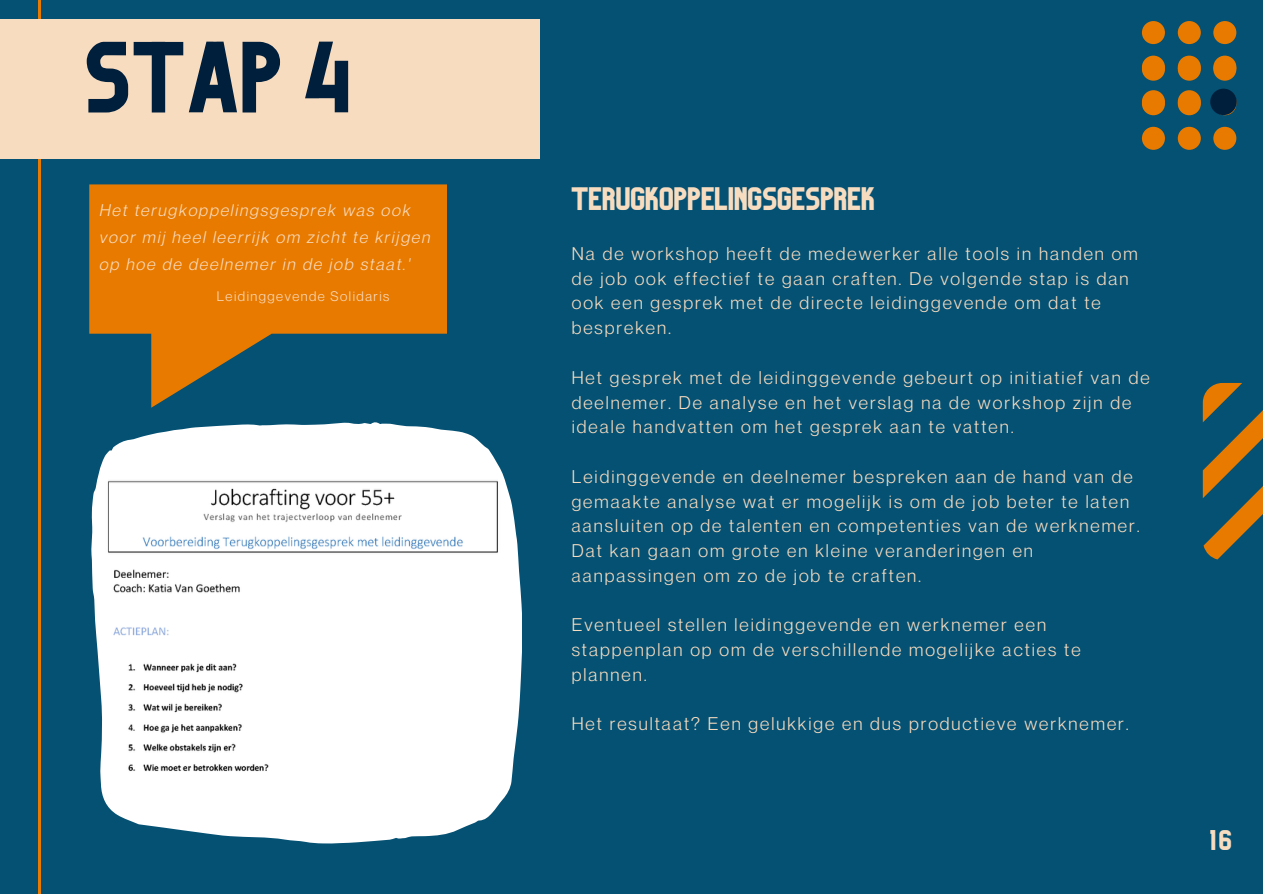
<style>
.page{position:relative;width:1263px;height:894px;background:#fff}
.page>*{position:absolute;margin:0;border:0;box-sizing:border-box;transform-origin:0 0}
.t1{font:93.3px "Organic";color:#001f3d}
.t2{font:30px "Organic";color:#f8dcbf}
.t3{font:26.25px "Organic";color:#f8dcbf}
.t4{font:18px/24.8px "Neue Montreal";letter-spacing:.11em;color:#f8dcbf}
.t5{font:italic 16.5px/27px "Neue Montreal";letter-spacing:.11em;color:#f8dcbf}
.t6{font:13.5px "Neue Montreal";letter-spacing:.11em;color:#f8dcbf}
</style>
<div class="page">
<div style="left:0;top:0;width:1263px;height:893px;background:#045174"></div>
<hr style="left:39px;top:0;width:2px;height:892px;background:#e87a00">
<hr style="left:39px;top:124px;width:2px;height:769px;background:#e87a00">
<div style="left:0;top:20px;width:539px;height:139px;background:#f8dcbf"></div>
<svg style="left:1203px;top:383px;width:60px;height:177px"></svg>
<svg style="left:1178px;top:21px;width:23px;height:129px"></svg>
<svg style="left:1142px;top:21px;width:23px;height:129px"></svg>
<svg style="left:1210px;top:21px;width:27px;height:129px"></svg>
<img style="left:91px;top:422px;width:431px;height:421px">
<svg style="left:89px;top:184px;width:358px;height:223px;fill:#e87a00"></svg>
<p class="t1" style="left:87px;top:42px;width:267px">STAP 4</p>
<p class="t5" style="left:100px;top:197px;width:332px">Het terugkoppelingsgesprek was ook voor mij heel leerrijk om zicht te krijgen op hoe de deelnemer in de job staat.'</p>
<p class="t6" style="left:217px;top:287px;width:174px">Leidinggevende Solidaris</p>
<p class="t2" style="left:572px;top:187px;width:305px">TERUGKOPPELINGSGESPREK</p>
<p class="t4" style="left:572px;top:241px;width:567px">Na de workshop heeft de medewerker alle tools in handen om de job ook effectief te gaan craften. De volgende stap is dan ook een gesprek met de directe leidinggevende om dat te bespreken.</p>
<p class="t4" style="left:572px;top:364px;width:579px">Het gesprek met de leidinggevende gebeurt op initiatief van de deelnemer. De analyse en het verslag na de workshop zijn de ideale handvatten om het gesprek aan te vatten.</p>
<p class="t4" style="left:572px;top:463px;width:569px">Leidinggevende en deelnemer bespreken aan de hand van de gemaakte analyse wat er mogelijk is om de job beter te laten aansluiten op de talenten en competenties van de werknemer.<br>Dat kan gaan om grote en kleine veranderingen en aanpassingen om zo de job te craften.</p>
<p class="t4" style="left:572px;top:612px;width:510px">Eventueel stellen leidinggevende en werknemer een stappenplan op om de verschillende mogelijke acties te plannen.</p>
<p class="t4" style="left:572px;top:711px;width:559px">Het resultaat? Een gelukkige en dus productieve werknemer.</p>
<p class="t3" style="left:1210px;top:830px;width:23px">16</p>
</div>
